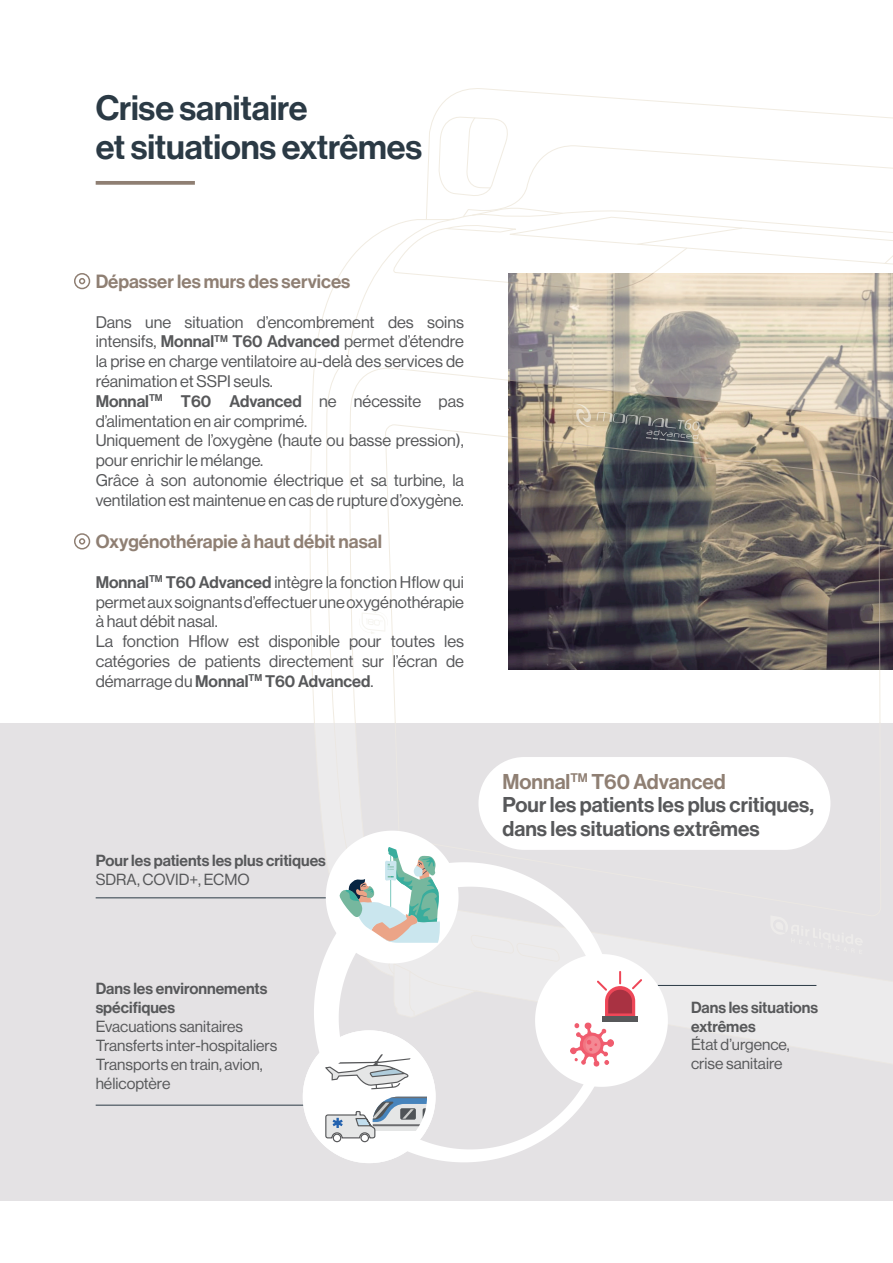
<style>
.page{position:relative;width:893px;height:1263px;background:#fff}
.page>*{position:absolute;margin:0;border:0;box-sizing:border-box;transform-origin:0 0}
.t1{font:34.5px/39px "N Haas Grotesk DS Std 65 Md";letter-spacing:-.005em;color:#2b3a45}
.t2{font:21px/23.7px "N Haas Grotesk DS Std 65 Md";color:#57585a}
.t3{font:21px "N Haas Grotesk DS Std 65 Md";color:#8f7f73}
.t4{font:18.75px "N Haas Grotesk DS Std 65 Md";color:#8f7f73}
.t5{font:16.5px/19.8px "N Haas Grotesk DS Std 55 Rg";color:#57585a;text-align:justify}
.t6{font:15.75px/18.9px "N Haas Grotesk DS Std 55 Rg";color:#57585a}
.t7{font:15.75px/18.9px "N Haas Grotesk DS Std 65 Md";color:#57585a}
.s1{font-family:"N Haas Grotesk DS Std 65 Md"}
</style>
<div class="page">
<svg style="left:433px;top:88px;width:460px;height:30px"></svg>
<svg style="left:324px;top:226px;width:131px;height:497px"></svg>
<svg style="left:359px;top:610px;width:29px;height:24px"></svg>
<svg style="left:509px;top:329px;width:384px;height:340px;background:#7d756e"></svg>
<svg style="left:572px;top:402px;width:128px;height:42px;background:#878579"></svg>
<svg style="left:392px;top:118px;width:501px;height:211px"></svg>
<div style="left:0;top:723px;width:893px;height:477px;background:#e4e2e4"></div>
<svg style="left:96px;top:181px;width:99px;height:4px"></svg>
<hr style="left:96px;top:1105px;width:307px;height:1px;background:#2b3a45">
<hr style="left:654px;top:985px;width:162px;height:1px;background:#2b3a45">
<hr style="left:96px;top:897px;width:307px;height:1px;background:#2b3a45">
<div style="left:478px;top:757px;width:352px;height:93px;background:#fff;border-radius:46px"></div>
<svg style="left:303px;top:757px;width:365px;height:406px"></svg>
<div style="left:74px;top:273px;width:16px;height:16px;border:2px solid #8f7f73;border-radius:50%"></div>
<svg style="left:79px;top:278px;width:6px;height:6px"></svg>
<div style="left:74px;top:533px;width:16px;height:16px;border:2px solid #8f7f73;border-radius:50%"></div>
<div style="left:79px;top:538px;width:6px;height:7px;border:2px solid #8f7f73;border-radius:50%"></div>
<p class="t1" style="left:96px;top:89px;width:328px">Crise sanitaire<br>et situations extrêmes</p>
<p class="t4" style="left:96px;top:271px;width:256px">Dépasser les murs des services</p>
<p class="t5" style="left:96px;top:312px;width:370px">Dans une situation d’encombrement des soins intensifs, <span class="s1">Monnal</span><sup>TM</sup> <span class="s1">T60 Advanced</span> permet d’étendre la prise en charge ventilatoire au-delà des services de réanimation et SSPI seuls.</p>
<p class="t5" style="left:96px;top:391px;width:370px"><span class="s1">Monnal</span><sup>TM</sup> <span class="s1">T60 Advanced</span> ne nécessite pas d’alimentation en air comprimé.</p>
<p class="t5" style="left:96px;top:431px;width:370px">Uniquement de l’oxygène (haute ou basse pression), pour enrichir le mélange.</p>
<p class="t5" style="left:96px;top:470px;width:370px">Grâce à son autonomie électrique et sa turbine, la ventilation est maintenue en cas de rupture d’oxygène.</p>
<p class="t4" style="left:96px;top:531px;width:288px">Oxygénothérapie à haut débit nasal</p>
<p class="t5" style="left:96px;top:572px;width:370px"><span class="s1">Monnal</span><sup>TM</sup> <span class="s1">T60 Advanced</span> intègre la fonction Hflow qui permet aux soignants d’effectuer une oxygénothérapie à haut débit nasal.</p>
<p class="t5" style="left:96px;top:632px;width:370px">La fonction Hflow est disponible pour toutes les catégories de patients directement sur l’écran de démarrage du <span class="s1">Monnal</span><sup>TM</sup> <span class="s1">T60 Advanced</span>.</p>
<p class="t7" style="left:96px;top:851px;width:232px">Pour les patients les plus critiques</p>
<p class="t6" style="left:96px;top:870px;width:156px">SDRA, COVID+, ECMO</p>
<p class="t7" style="left:96px;top:979px;width:173px">Dans les environnements spécifiques</p>
<p class="t6" style="left:96px;top:1017px;width:149px">Evacuations sanitaires</p>
<p class="t6" style="left:96px;top:1036px;width:183px">Transferts inter-hospitaliers</p>
<p class="t6" style="left:96px;top:1055px;width:168px">Transports en train, avion, hélicoptère</p>
<p class="t3" style="left:502px;top:769px;width:225px">Monnal<sup>TM</sup> T60 Advanced</p>
<p class="t2" style="left:502px;top:794px;width:313px">Pour les patients les plus critiques, dans les situations extrêmes</p>
<p class="t7" style="left:691px;top:998px;width:129px">Dans les situations extrêmes</p>
<p class="t6" style="left:691px;top:1035px;width:100px">État d’urgence, crise sanitaire</p>
</div>
